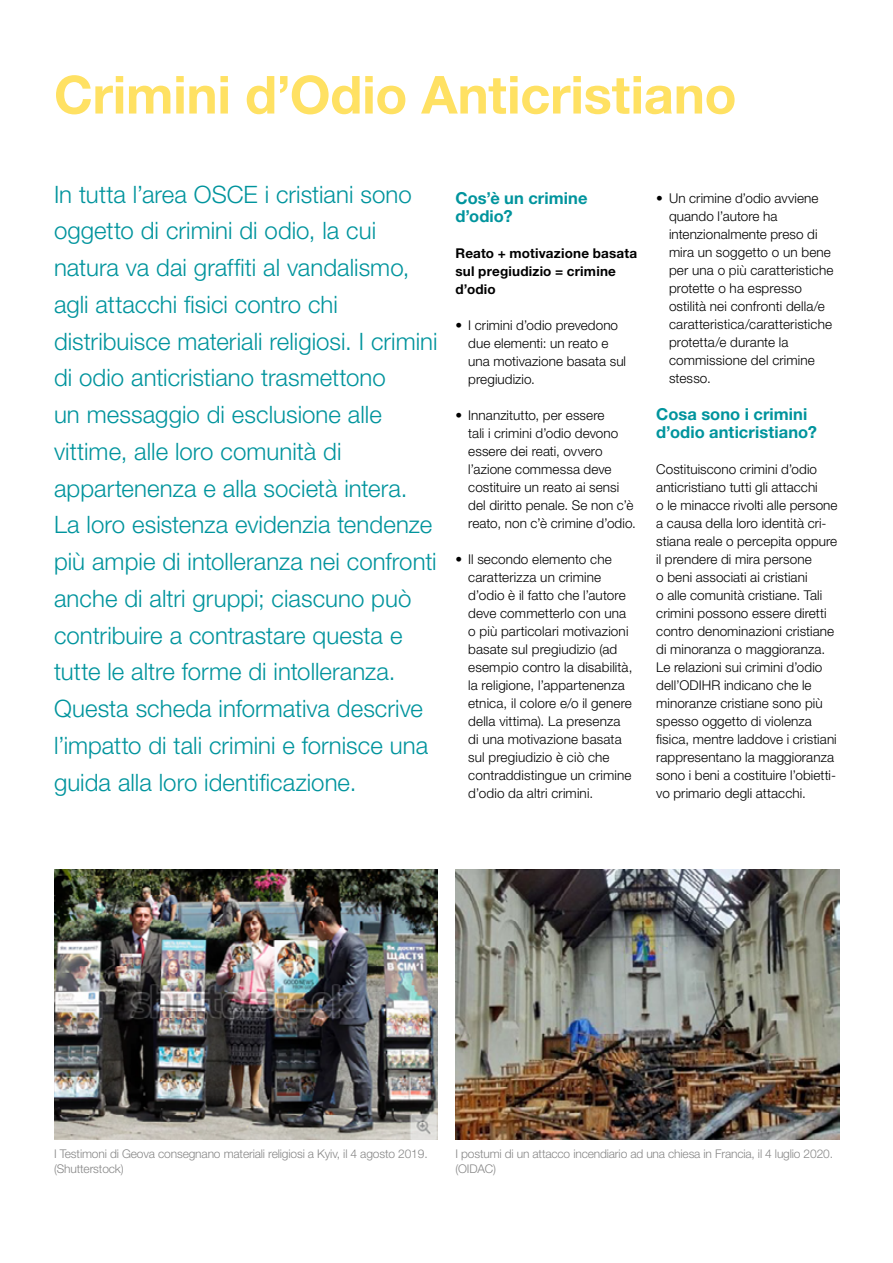
<style>
.page{position:relative;width:893px;height:1263px;background:#fff}
.page>*{position:absolute;margin:0;border:0;box-sizing:border-box;transform-origin:0 0}
.t1{font:700 52.5px "Helvetica Neue LT Pro";letter-spacing:-.005em;color:#ffe163}
.t2{font:300 24px/36.8px "Helvetica Neue LT Pro";color:#00949d}
.t3{font:700 16.5px/18px "Helvetica Neue LT Pro";letter-spacing:.005em;color:#00949d}
.t4{font:300 13.5px/18px "Helvetica Neue LT Pro";letter-spacing:.005em;color:#000}
.t5{font:700 13.5px/18px "Helvetica Neue LT Pro";letter-spacing:.015em;color:#000}
.t6{font:300 12px/15px "Helvetica Neue LT Pro";letter-spacing:-.01em;color:#878787}
</style>
<div class="page">
<img style="left:54px;top:870px;width:383px;height:270px">
<img style="left:455px;top:870px;width:384px;height:270px">
<h1 class="t1" style="left:54px;top:62px;width:684px">Crimini d’Odio Anticristiano</h1>
<p class="t2" style="left:54px;top:175px;width:385px">In tutta l’area OSCE i cristiani sono oggetto di crimini di odio, la cui natura va dai graffiti al vandalismo, agli attacchi fisici contro chi distribuisce materiali religiosi. I crimini di odio anticristiano trasmettono<br>un messaggio di esclusione alle vittime, alle loro comunità di appartenenza e alla società intera.<br>La loro esistenza evidenzia tendenze più ampie di intolleranza nei confronti anche di altri gruppi; ciascuno può contribuire a contrastare questa e tutte le altre forme di intolleranza.<br>Questa scheda informativa descrive l’impatto di tali crimini e fornisce una guida alla loro identificazione.</p>
<p class="t3" style="left:455px;top:188px;width:134px">Cos’è un crimine d’odio?</p>
<p class="t5" style="left:455px;top:243px;width:183px">Reato + motivazione basata sul pregiudizio = crimine d’odio</p>
<p class="t4" style="left:468px;top:315px;width:159px;text-indent:-13px">• I crimini d’odio prevedono due elementi: un reato e una motivazione basata sul pregiudizio.</p>
<p class="t4" style="left:468px;top:405px;width:169px;text-indent:-13px">• Innanzitutto, per essere<br>tali i crimini d’odio devono essere dei reati, ovvero l’azione commessa deve costituire un reato ai sensi del diritto penale. Se non c’è reato, non c’è crimine d’odio.</p>
<p class="t4" style="left:468px;top:549px;width:166px;text-indent:-13px">• Il secondo elemento che caratterizza un crimine d’odio è il fatto che l’autore deve commetterlo con una o più particolari motivazioni basate sul pregiudizio (ad esempio contro la disabilità, la religione, l’appartenenza etnica, il colore e/o il genere della vittima). La presenza di una motivazione basata sul pregiudizio è ciò che contraddistingue un crimine d’odio da altri crimini.</p>
<p class="t4" style="left:669px;top:189px;width:166px;text-indent:-13px">• Un crimine d’odio avviene quando l’autore ha intenzionalmente preso di mira un soggetto o un bene per una o più caratteristiche protette o ha espresso ostilità nei confronti della/e caratteristica/caratteristiche protetta/e durante la commissione del crimine stesso.</p>
<p class="t3" style="left:656px;top:404px;width:162px">Cosa sono i crimini d’odio anticristiano?</p>
<p class="t4" style="left:656px;top:459px;width:183px">Costituiscono crimini d’odio anticristiano tutti gli attacchi<br>o le minacce rivolti alle persone a causa della loro identità cri&shy;stiana reale o percepita oppure il prendere di mira persone<br>o beni associati ai cristiani<br>o alle comunità cristiane. Tali crimini possono essere diretti contro denominazioni cristiane di minoranza o maggioranza.<br>Le relazioni sui crimini d’odio dell’ODIHR indicano che le minoranze cristiane sono più spesso oggetto di violenza fisica, mentre laddove i cristiani rappresentano la maggioranza sono i beni a costituire l’obietti&shy;vo primario degli attacchi.</p>
<p class="t6" style="left:54px;top:1146px;width:375px">I Testimoni di Geova consegnano materiali religiosi a Kyiv, il 4 agosto 2019. (Shutterstock)</p>
<p class="t6" style="left:455px;top:1146px;width:379px">I postumi di un attacco incendiario ad una chiesa in Francia, il 4 luglio 2020. (OIDAC)</p>
</div>
